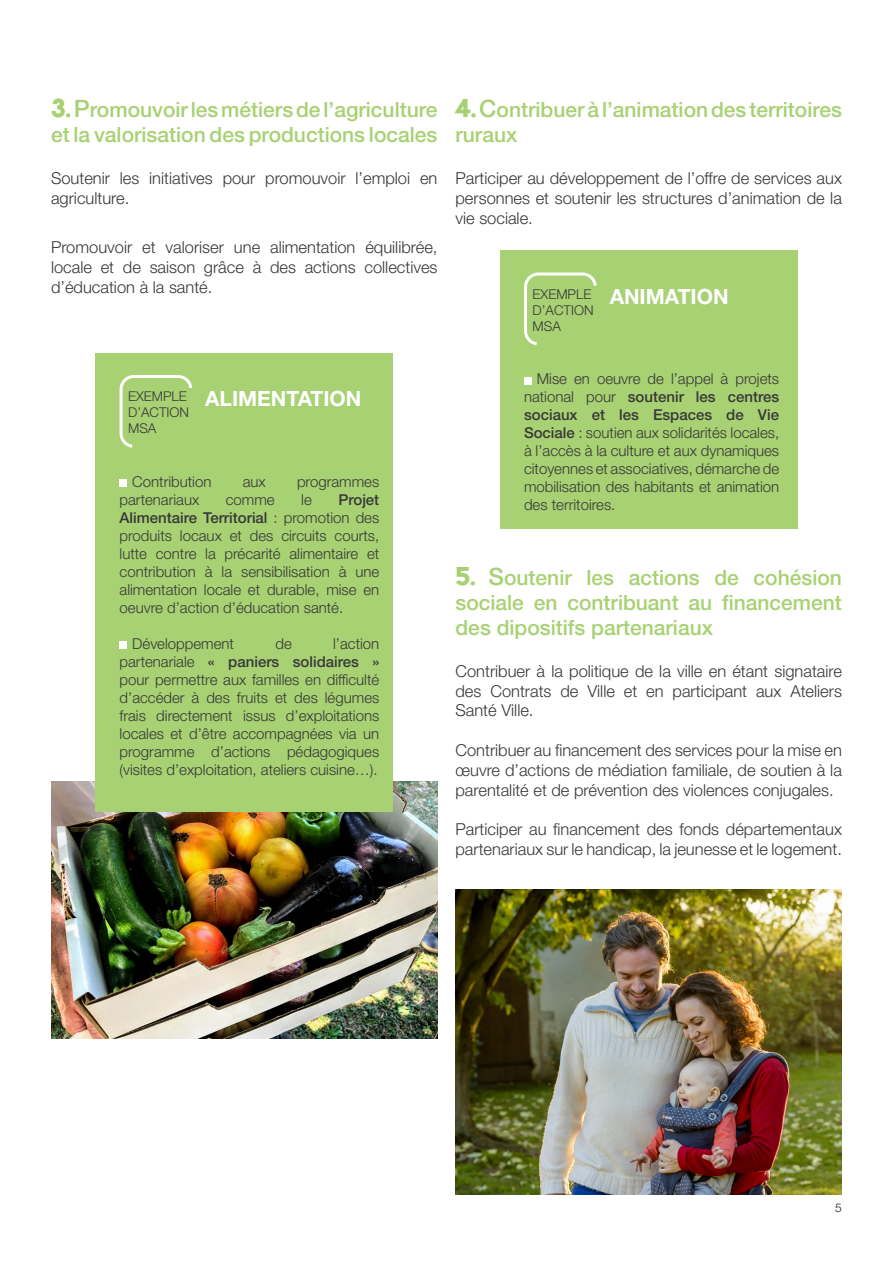
<style>
.page{position:relative;width:893px;height:1263px;background:#fff}
.page>*{position:absolute;margin:0;border:0;box-sizing:border-box;transform-origin:0 0}
.t1{font:500 21px/25.2px "Helvetica Neue LT Std";color:#a7d172}
.t2{font:700 21px "Helvetica Neue LT Std";color:#fff}
.t3{font:300 16.5px/19.8px "Helvetica Neue LT Std";color:#383839;text-align:justify}
.t4{font:300 15px/18px "Helvetica Neue LT Std";color:#383839;text-align:justify}
.t5{font:300 13.5px "Helvetica Neue LT Std";color:#383839}
.t6{font:300 12px "Helvetica Neue LT Std";color:#231f20}
.s1{font-family:"Acier BAT Text Solid";font-weight:400;font-size:30px}
.s2{font-size:24px}
.s3{font-weight:500}
</style>
<div class="page">
<img style="left:51px;top:781px;width:386px;height:257px">
<div style="left:95px;top:353px;width:298px;height:459px;background:#a7d172"></div>
<div style="left:120px;top:480px;width:7px;height:7px;background:#fff"></div>
<div style="left:120px;top:642px;width:7px;height:7px;background:#fff"></div>
<img style="left:455px;top:890px;width:387px;height:304px">
<svg style="left:119px;top:375px;width:74px;height:73px"></svg>
<div style="left:500px;top:250px;width:297px;height:279px;background:#a7d172"></div>
<div style="left:524px;top:377px;width:7px;height:7px;background:#fff"></div>
<svg style="left:524px;top:272px;width:73px;height:74px"></svg>
<p class="t1" style="left:51px;top:97px;width:388px"><span class="s1">3.</span><span class="s2">P</span>romouvoir les métiers de l’agriculture et la valorisation des productions locales</p>
<p class="t1" style="left:455px;top:97px;width:388px"><span class="s1">4.</span><span class="s2">C</span>ontribuer à l’animation des territoires ruraux</p>
<p class="t3" style="left:51px;top:168px;width:388px">Soutenir les initiatives pour promouvoir l’emploi en agriculture.</p>
<p class="t3" style="left:455px;top:168px;width:388px">Participer au développement de l’offre de services aux personnes et soutenir les structures d’animation de la vie sociale.</p>
<p class="t3" style="left:51px;top:237px;width:388px">Promouvoir et valoriser une alimentation équilibrée, locale et de saison grâce à des actions collectives d’éducation à la santé.</p>
<p class="t2" style="left:610px;top:283px;width:120px">ANIMATION</p>
<p class="t5" style="left:533px;top:286px;width:60px">EXEMPLE</p>
<p class="t5" style="left:533px;top:302px;width:63px">D’ACTION</p>
<p class="t5" style="left:533px;top:318px;width:30px">MSA</p>
<p class="t5" style="left:128px;top:388px;width:60px">EXEMPLE</p>
<p class="t5" style="left:128px;top:404px;width:63px">D’ACTION</p>
<p class="t5" style="left:128px;top:420px;width:30px">MSA</p>
<p class="t2" style="left:205px;top:386px;width:158px">ALIMENTATION</p>
<p class="t4" style="left:132px;top:472px;width:81px">Contribution</p>
<p class="t4" style="left:243px;top:472px;width:25px">aux</p>
<p class="t4" style="left:297px;top:472px;width:84px">programmes</p>
<p class="t4" style="left:120px;top:490px;width:81px">partenariaux</p>
<p class="t4" style="left:226px;top:490px;width:50px">comme</p>
<p class="t4" style="left:301px;top:490px;width:12px">le</p>
<p class="t4" style="left:120px;top:490px;width:261px;text-indent:219px"><span class="s3">Projet Alimentaire Territorial</span> : promotion des produits locaux et des circuits courts, lutte contre la précarité alimentaire et contribution à la sensibilisation à une alimentation locale et durable, mise en oeuvre d’action d’éducation santé.</p>
<p class="t4" style="left:132px;top:634px;width:103px">Développement</p>
<p class="t4" style="left:275px;top:634px;width:18px">de</p>
<p class="t4" style="left:120px;top:634px;width:261px;text-indent:214px">l’action partenariale <span class="s3">« paniers solidaires » </span>pour permettre aux familles en difficulté d’accéder à des fruits et des légumes frais directement issus d’exploitations locales et d’être accompagnées via un programme d’actions pédagogiques (visites d’exploitation, ateliers cuisine…).</p>
<p class="t4" style="left:524px;top:370px;width:257px;text-indent:13px">Mise en oeuvre de l’appel à projets national pour <span class="s3">soutenir les centres sociaux et les Espaces de Vie Sociale</span> : soutien aux solidarités locales, à l’accès à la culture et aux dynamiques citoyennes et associatives, démarche de mobilisation des habitants et animation des territoires.</p>
<p class="t1" style="left:455px;top:564px;width:388px;text-align:justify"><span class="s1">5.</span> <span class="s2">S</span>outenir les actions de cohésion sociale en contribuant au financement des dipositifs partenariaux</p>
<p class="t3" style="left:455px;top:661px;width:388px">Contribuer à la politique de la ville en étant signataire des Contrats de Ville et en participant aux Ateliers Santé Ville.</p>
<p class="t3" style="left:455px;top:740px;width:388px">Contribuer au financement des services pour la mise en œuvre d’actions de médiation familiale, de soutien à la parentalité et de prévention des violences conjugales.</p>
<p class="t3" style="left:455px;top:819px;width:388px">Participer au financement des fonds départementaux partenariaux sur le handicap, la jeunesse et le logement.</p>
<p class="t6" style="left:835px;top:1200px;width:8px">5</p>
</div>
